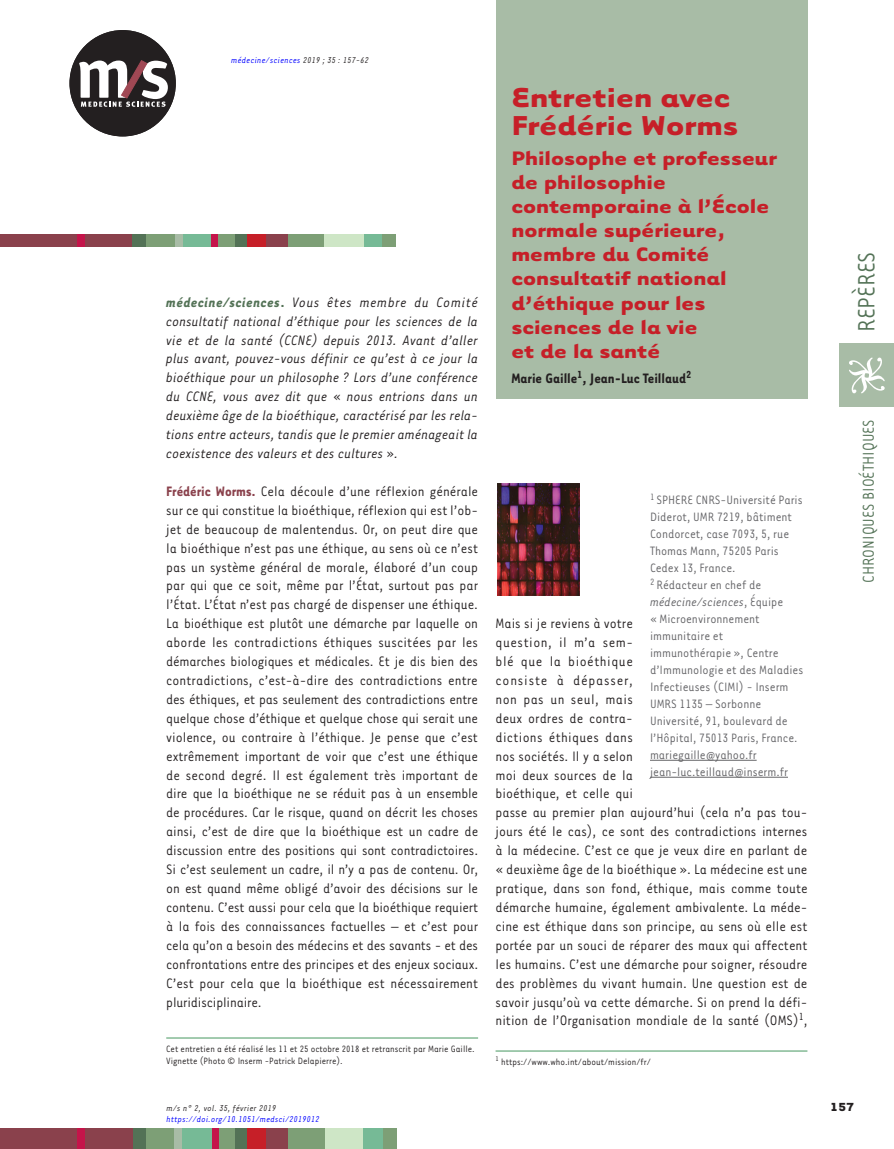
<style>
.page{position:relative;width:894px;height:1149px;background:#fff}
.page>*{position:absolute;margin:0;border:0;box-sizing:border-box;transform-origin:0 0}
.t1{font:700 31.5px/28.2px "Tarzana Wide";color:#c61f28}
.t2{font:27px "Tarzana Narrow";color:#537256}
.t3{font:700 22.5px/24px "Tarzana Wide";color:#c61f28}
.t4{font:18px "Tarzana Narrow";color:#537256}
.t5{font:15.75px/18.9px "Tarzana Narrow";color:#231f20;text-align:justify}
.t6{font:italic 15.75px/18.9px "Tarzana Narrow";color:#231f20;text-align:justify}
.t7{font:700 15.75px "Tarzana Narrow";color:#231f20}
.t8{font:13.95px/17px "Tarzana Narrow";color:#636366}
.t9{font:700 13.5px "Tarzana Wide";color:#231f20}
.t10{font:10.5px/12.6px "Tarzana Narrow";color:#231f20}
.t11{font:italic 9.75px "Tarzana Narrow";letter-spacing:.025em;color:#00f}
.t12{font:italic 9.75px "Tarzana Narrow";letter-spacing:.025em;color:#231f20}
.s1{color:#231f20}
.s2{font-weight:700;color:#537256}
.s3{font-weight:700;font-style:normal;color:#537256}
.s4{font-style:normal}
.s5{font-weight:700;color:#8a414c}
.s6{font-style:italic}
</style>
<div class="page">
<div style="left:0;top:1128px;width:133px;height:20px;background:#8a414c"></div>
<div style="left:234px;top:1128px;width:13px;height:20px;background:#537256"></div>
<div style="left:77px;top:1128px;width:8px;height:20px;background:#c4144a"></div>
<div style="left:133px;top:1128px;width:21px;height:20px;background:#537256"></div>
<div style="left:146px;top:1128px;width:30px;height:20px;background:#7d9f76"></div>
<div style="left:174px;top:1128px;width:9px;height:20px;background:#a8bca6"></div>
<div style="left:183px;top:1128px;width:29px;height:20px;background:#76ba96"></div>
<div style="left:216px;top:1128px;width:19px;height:20px;background:#7d9f76"></div>
<div style="left:212px;top:1128px;width:6px;height:20px;background:#c4144a"></div>
<div style="left:247px;top:1128px;width:27px;height:20px;background:#c61f28"></div>
<div style="left:286px;top:1128px;width:39px;height:20px;background:#7d9f76"></div>
<div style="left:266px;top:1128px;width:21px;height:20px;background:#8a414c"></div>
<div style="left:325px;top:1128px;width:39px;height:20px;background:#cee6c6"></div>
<div style="left:363px;top:1128px;width:21px;height:20px;background:#76ba96"></div>
<div style="left:383px;top:1128px;width:13px;height:20px;background:#7d9f76"></div>
<div style="left:839px;top:343px;width:55px;height:64px;background:#a8bca6"></div>
<svg style="left:849px;top:357px;width:35px;height:36px"></svg>
<div style="left:496px;top:0;width:311px;height:398px;background:#a8bca6"></div>
<div style="left:69px;top:30px;width:107px;height:106px;background:#231f20;border-radius:50%"></div>
<svg style="left:79px;top:60px;width:89px;height:47px"></svg>
<hr style="left:495px;top:1050px;width:312px;height:1px;background:#84ba95">
<img style="left:498px;top:483px;width:82px;height:112px">
<hr style="left:650px;top:759px;width:107px;height:1px;background:#636366">
<hr style="left:650px;top:776px;width:138px;height:1px;background:#636366">
<div style="left:0;top:234px;width:133px;height:13px;background:#8a414c"></div>
<div style="left:133px;top:234px;width:16px;height:13px;background:#537256"></div>
<div style="left:234px;top:234px;width:13px;height:13px;background:#537256"></div>
<div style="left:146px;top:234px;width:30px;height:13px;background:#7d9f76"></div>
<div style="left:180px;top:234px;width:32px;height:13px;background:#76ba96"></div>
<div style="left:363px;top:234px;width:20px;height:13px;background:#76ba96"></div>
<div style="left:216px;top:234px;width:19px;height:13px;background:#7d9f76"></div>
<div style="left:382px;top:234px;width:14px;height:13px;background:#7d9f76"></div>
<div style="left:286px;top:234px;width:38px;height:13px;background:#7d9f76"></div>
<div style="left:324px;top:234px;width:39px;height:13px;background:#cee6c6"></div>
<div style="left:175px;top:234px;width:7px;height:13px;background:#a8bca6"></div>
<div style="left:77px;top:234px;width:7px;height:13px;background:#c4144a"></div>
<div style="left:212px;top:234px;width:6px;height:13px;background:#c4144a"></div>
<div style="left:247px;top:234px;width:27px;height:13px;background:#c61f28"></div>
<div style="left:266px;top:234px;width:21px;height:13px;background:#8a414c"></div>
<hr style="left:166px;top:1037px;width:312px;height:1px;background:#84ba95">
<p class="t11" style="left:231px;top:54px;width:139px">médecine/sciences <span class="s1">2019 ; 35 : 157-62</span></p>
<p class="t6" style="left:166px;top:292px;width:313px"><span class="s2">médecine/sciences</span><span class="s3">.</span> Vous êtes membre du Comité consultatif national d’éthique pour les sciences de la vie et de la santé (CCNE) depuis 2013. Avant d’aller plus avant, pouvez-vous définir ce qu’est à ce jour la bioéthique pour un philosophe ? Lors d’une conférence du CCNE, vous avez dit que <span class="s4">«</span> nous entrions dans un deuxième âge de la bioéthique, caractérisé par les rela&shy;tions entre acteurs, tandis que le premier aménageait la coexistence des valeurs et des cultures <span class="s4">»</span>.</p>
<p class="t5" style="left:166px;top:481px;width:313px"><span class="s5">Frédéric Worms.</span> Cela découle d’une réflexion générale sur ce qui constitue la bioéthique, réflexion qui est l’ob&shy;jet de beaucoup de malentendus. Or, on peut dire que la bioéthique n’est pas une éthique, au sens où ce n’est pas un système général de morale, élaboré d’un coup par qui que ce soit, même par l’État, surtout pas par l’État. L’État n’est pas chargé de dispenser une éthique.<br>La bioéthique est plutôt une démarche par laquelle on aborde les contradictions éthiques suscitées par les démarches biologiques et médicales. Et je dis bien des contradictions, c’est-à-dire des contradictions entre des éthiques, et pas seulement des contradictions entre quelque chose d’éthique et quelque chose qui serait une violence, ou contraire à l’éthique. Je pense que c’est extrêmement important de voir que c’est une éthique de second degré. Il est également très important de dire que la bioéthique ne se réduit pas à un ensemble de procédures. Car le risque, quand on décrit les choses ainsi, c’est de dire que la bioéthique est un cadre de discussion entre des positions qui sont contradictoires.<br>Si c’est seulement un cadre, il n’y a pas de contenu. Or, on est quand même obligé d’avoir des décisions sur le contenu. C’est aussi pour cela que la bioéthique requiert à la fois des connaissances factuelles – et c’est pour cela qu’on a besoin des médecins et des savants - et des confrontations entre des principes et des enjeux sociaux.<br>C’est pour cela que la bioéthique est nécessairement pluridisciplinaire.</p>
<p class="t10" style="left:166px;top:1041px;width:310px">Cet entretien a été réalisé les 11 et 25 octobre 2018 et retranscrit par Marie Gaille.<br>Vignette (Photo © Inserm -Patrick Delapierre).</p>
<p class="t12" style="left:167px;top:1101px;width:111px">m/s n° 2, vol. 35, février 2019</p>
<p class="t11" style="left:167px;top:1113px;width:155px">https://doi.org/10.1051/medsci/2019012</p>
<h1 class="t1" style="left:511px;top:81px;width:228px">Entretien avec<br>Frédéric Worms</h1>
<h3 class="t3" style="left:511px;top:145px;width:267px">Philosophe et professeur de philosophie contemporaine à l’École normale supérieure, membre du Comité consultatif national d’éthique pour les sciences de la vie<br>et de la santé</h3>
<p class="t7" style="left:511px;top:368px;width:181px">Marie Gaille<sup>1</sup>, Jean-Luc Teillaud<sup>2</sup></p>
<p class="t8" style="left:650px;top:491px;width:155px"><sup>1</sup> SPHERE CNRS-Université Paris<br>Diderot, UMR 7219, bâ timent<br>Condorcet, case 7093, 5, rue<br>Thomas Mann, 75205 Paris<br>Cedex 13, France.<br><sup>2</sup> Ré dacteur en chef de<br><span class="s6">mé decine/sciences</span>, Équipe<br>« Microenvironnement immunitaire et immunothérapie », Centre d’Immunologie et des Maladies<br>Infectieuses (CIMI) - Inserm<br>UMRS 1135 – Sorbonne<br>Université, 91, boulevard de l’Hôpital, 75013 Paris, France. mariegaille@yahoo.fr jean-luc.teillaud@inserm.fr</p>
<p class="t5" style="left:495px;top:613px;width:314px;text-align:left">Mais si je reviens à votre<br>question, il m’a sem-<br>blé que la bioéthique<br>consiste à dépasser,<br>non pas un seul, mais<br>deux ordres de contra-<br>dictions éthiques dans<br>nos sociétés. Il y a selon<br>moi deux sources de la<br>bioéthique, et celle qui<br>passe au premier plan aujourd’hui (cela n’a pas tou&shy;jours été le cas), ce sont des contradictions internes à la médecine. C’est ce que je veux dire en parlant de « deuxième âge de la bioéthique ». La médecine est une pratique, dans son fond, éthique, mais comme toute démarche humaine, également ambivalente. La méde&shy;cine est éthique dans son principe, au sens où elle est portée par un souci de réparer des maux qui affectent les humains. C’est une démarche pour soigner, résoudre des problèmes du vivant humain. Une question est de savoir jusqu’où va cette démarche. Si on prend la défi&shy;nition de l’Organisation mondiale de la santé (OMS)<sup>1</sup>,</p>
<p class="t10" style="left:495px;top:1054px;width:157px"><sup>1</sup> https://www.who.int/about/mission/fr/</p>
<h2 class="t2" style="left:850px;top:332px;width:82px;rotate:-90deg">REPÈRES</h2>
<p class="t4" style="left:858px;top:582px;width:165px;rotate:-90deg">CHRONIQUES BIOÉTHIQUES</p>
<p class="t9" style="left:830px;top:1097px;width:26px">157</p>
</div>
